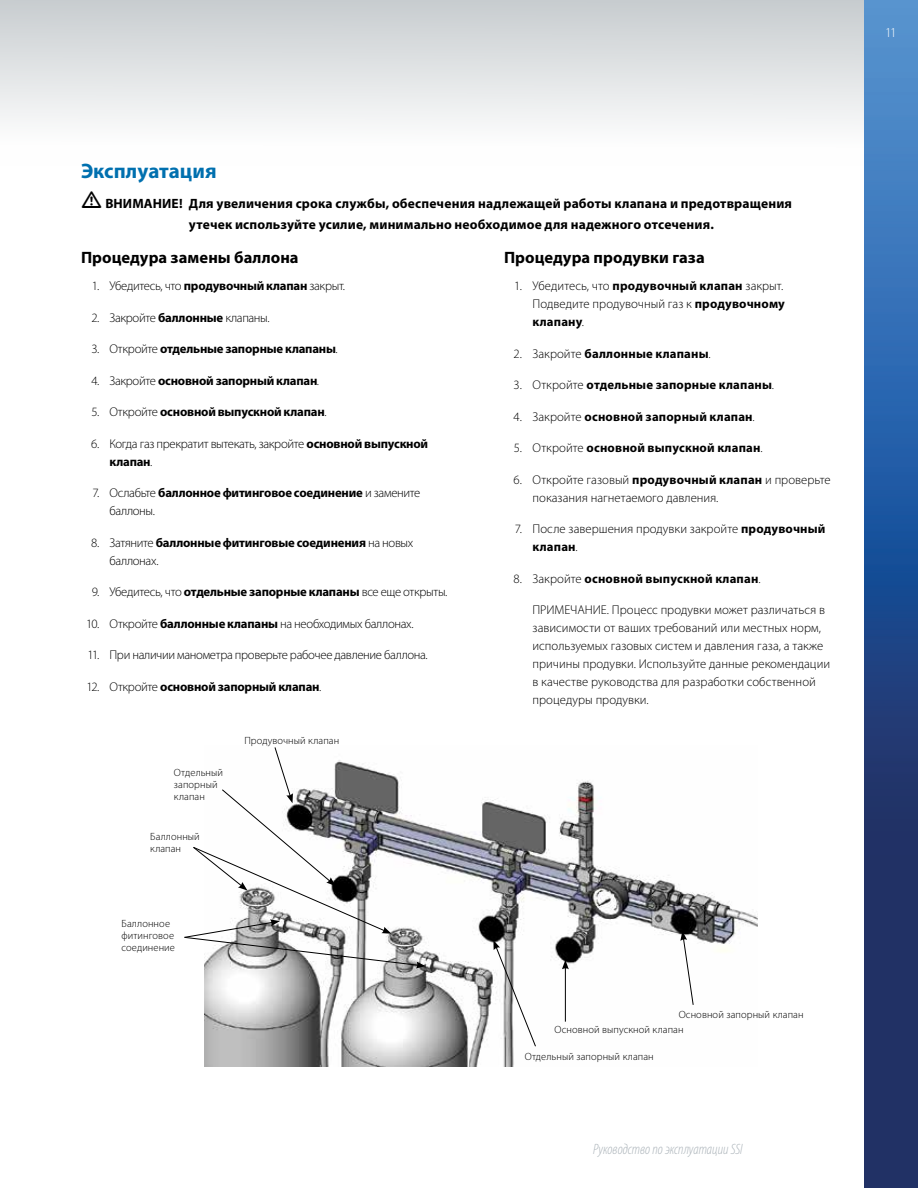
<style>
.page{position:relative;width:918px;height:1188px;background:#fff}
.page>*{position:absolute;margin:0;border:0;box-sizing:border-box;transform-origin:0 0}
.t1{font:700 21px "Myriad Pro";color:#0070af}
.t2{font:700 16.5px "Myriad Pro";letter-spacing:.005em;color:#000}
.t3{font:italic 300 condensed 15px "Myriad Pro";letter-spacing:-.005em;color:#acb4ba}
.t4{font:700 13.5px/21px "Myriad Pro";letter-spacing:.015em;color:#000}
.t5{font:300 13.5px "Myriad Pro";color:#fff}
.t6{font:300 12.75px/18px "Myriad Pro";color:#000}
.t7{font:300 12.75px/18px "Myriad Pro";letter-spacing:-.025em;color:#000}
.t8{font:700 12.75px/18px "Myriad Pro";letter-spacing:-.015em;color:#000}
.t9{font:700 12.75px "Myriad Pro";letter-spacing:.015em;color:#000}
.t10{font:300 12.75px "Myriad Pro";letter-spacing:-.03em;color:#000}
.t11{font:300 10.5px/12px "Myriad Pro";letter-spacing:.005em;color:#000}
.s1{font-weight:700}
.s2{font-weight:300}
</style>
<div class="page">
<div style="left:0;top:0;width:864px;height:166px;background:linear-gradient(to bottom,#c8cccf,#fff)"></div>
<img style="left:864px;top:0;width:54px;height:1188px">
<img style="left:204px;top:780px;width:553px;height:287px">
<svg style="left:493px;top:940px;width:43px;height:107px"></svg>
<hr style="left:565px;top:967px;width:1px;height:55px;background:#000">
<svg style="left:562px;top:960px;width:7px;height:9px"></svg>
<svg style="left:680px;top:931px;width:14px;height:75px"></svg>
<svg style="left:184px;top:747px;width:242px;height:221px"></svg>
<h1 class="t1" style="left:81px;top:157px;width:137px">Эксплуатация</h1>
<p class="t4" style="left:189px;top:192px;width:605px;text-indent:-108px">• ВНИМАНИЕ! Для увеличения срока службы, обеспечения надлежащей работы клапана и предотвращения утечек используйте усилие, минимально необходимое для надежного отсечения.</p>
<p class="t2" style="left:504px;top:247px;width:202px">Процедура продувки газа</p>
<p class="t6" style="left:533px;top:277px;width:254px;text-indent:-18px">1. Убедитесь, что <span class="s1">продувочный клапан</span> закрыт.<br>Подведите продувочный газ к <span class="s1">продувочному клапану</span>.</p>
<p class="t9" style="left:514px;top:345px;width:199px"><span class="s2">2. Закройте</span> баллонные клапаны<span class="s2">.</span></p>
<p class="t9" style="left:514px;top:377px;width:262px"><span class="s2">3. Откройте</span> отдельные запорные клапаны<span class="s2">.</span></p>
<p class="t9" style="left:514px;top:408px;width:243px"><span class="s2">4. Закройте</span> основной запорный клапан<span class="s2">.</span></p>
<p class="t9" style="left:514px;top:440px;width:250px"><span class="s2">5. Откройте</span> основной выпускной клапан<span class="s2">.</span></p>
<p class="t6" style="left:533px;top:470px;width:300px;text-indent:-19px">6. Откройте газовый <span class="s1">продувочный клапан</span> и проверьте показания нагнетаемого давления.</p>
<p class="t6" style="left:533px;top:520px;width:295px;text-indent:-18px">7. После завершения продувки закройте <span class="s1">продувочный клапан</span>.</p>
<p class="t9" style="left:513px;top:570px;width:249px"><span class="s2">8. Закройте</span> основной выпускной клапан<span class="s2">.</span></p>
<p class="t6" style="left:533px;top:601px;width:299px">ПРИМЕЧАНИЕ. Процесс продувки может различаться в зависимости от ваших требований или местных норм, используемых газовых систем и давления газа, а также причины продувки. Используйте данные рекомендации в качестве руководства для разработки собственной процедуры продувки.</p>
<p class="t11" style="left:244px;top:734px;width:96px">Продувочный клапан</p>
<p class="t2" style="left:81px;top:247px;width:219px">Процедура замены баллона</p>
<p class="t7" style="left:92px;top:277px;width:255px">1. Убедитесь, что <span class="s1">продувочный клапан</span> закрыт.</p>
<p class="t10" style="left:91px;top:310px;width:180px">2. Закройте <span class="s1">баллонные</span> клапаны.</p>
<p class="t8" style="left:91px;top:339px;width:248px"><span class="s2">3. Откройте</span> отдельные запорные клапаны<span class="s2">.</span></p>
<p class="t8" style="left:91px;top:371px;width:229px"><span class="s2">4. Закройте</span> основной запорный клапан<span class="s2">.</span></p>
<p class="t8" style="left:91px;top:402px;width:237px"><span class="s2">5. Откройте</span> основной выпускной клапан<span class="s2">.</span></p>
<p class="t7" style="left:110px;top:434px;width:320px;text-indent:-18px">6. Когда газ прекратит вытекать, закройте <span class="s1">основной выпускной клапан</span>.</p>
<p class="t8" style="left:110px;top:483px;width:312px;text-indent:-17px"><span class="s2">7. Ослабьте</span> баллонное фитинговое соединение <span class="s2">и замените баллоны.</span></p>
<p class="t8" style="left:110px;top:533px;width:305px;text-indent:-18px"><span class="s2">8. Затяните</span> баллонные фитинговые соединения <span class="s2">на новых баллонах.</span></p>
<p class="t7" style="left:92px;top:583px;width:357px">9. Убедитесь, что <span class="s1">отдельные запорные клапаны</span> все еще открыты.</p>
<p class="t7" style="left:86px;top:614px;width:329px">10. Откройте <span class="s1">баллонные клапаны</span> на необходимых баллонах.</p>
<p class="t7" style="left:87px;top:646px;width:342px">11. При наличии манометра проверьте рабочее давление баллона.</p>
<p class="t8" style="left:86px;top:677px;width:236px"><span class="s2">12. Откройте</span> основной запорный клапан<span class="s2">.</span></p>
<p class="t11" style="left:174px;top:767px;width:51px">Отдельный запорный клапан</p>
<p class="t11" style="left:150px;top:831px;width:51px">Баллонный клапан</p>
<p class="t11" style="left:122px;top:917px;width:55px">Баллонное фитинговое соединение</p>
<p class="t11" style="left:679px;top:1008px;width:126px">Основной запорный клапан</p>
<p class="t11" style="left:555px;top:1024px;width:131px">Основной выпускной клапан</p>
<p class="t11" style="left:525px;top:1051px;width:130px">Отдельный запорный клапан</p>
<p class="t3" style="left:593px;top:1141px;width:151px">Руководство по эксплуатации SSI</p>
<p class="t5" style="left:885px;top:25px;width:13px">11</p>
</div>
